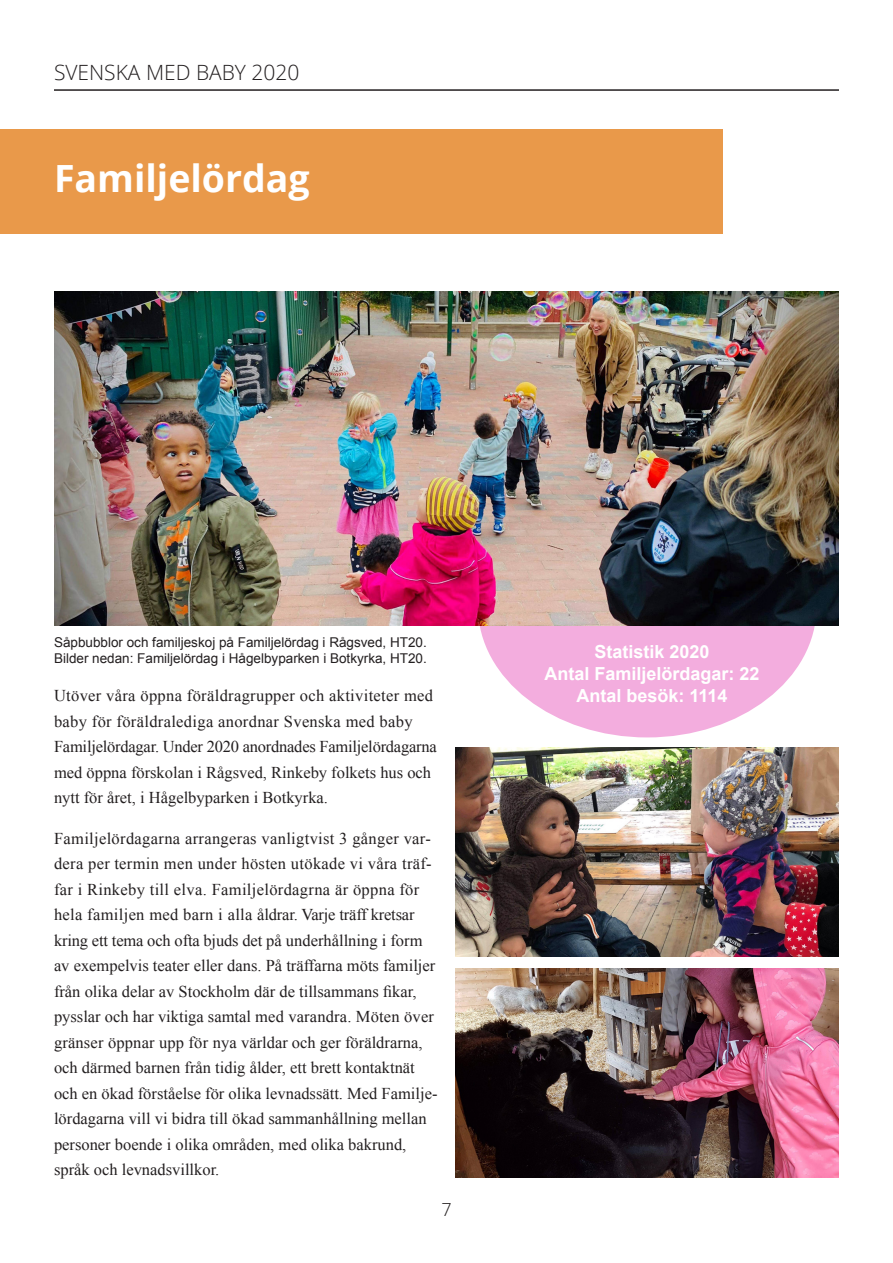
<style>
.page{position:relative;width:893px;height:1263px;background:#fff}
.page>*{position:absolute;margin:0;border:0;box-sizing:border-box;transform-origin:0 0}
.t1{font:700 37.5px "Open Sans";color:#fff}
.t2{font:300 21px "Open Sans";color:#231f20}
.t3{font:700 18px "Arial";color:#fff}
.t4{font:300 18px "Open Sans";color:#231f20}
.t5{font:16.5px/25.5px "Times New Roman";color:#231f20}
.t6{font:13.5px "Arial";color:#231f20}
</style>
<div class="page">
<div style="left:0;top:130px;width:723px;height:104px;background:#e9994a"></div>
<div style="left:478px;top:476px;width:338px;height:261px;background:#f3adde;border-radius:50%"></div>
<img style="left:54px;top:291px;width:785px;height:335px">
<img style="left:455px;top:748px;width:384px;height:209px">
<img style="left:455px;top:969px;width:384px;height:209px">
<hr style="left:54px;top:89px;width:785px;height:2px;background:#231f20">
<p class="t2" style="left:54px;top:58px;width:247px">SVENSKA MED BABY 2020</p>
<p class="t1" style="left:54px;top:152px;width:257px">Familjelördag</p>
<p class="t6" style="left:54px;top:633px;width:374px">Såpbubblor och familjeskoj på Familjelördag i Rågsved, HT20.</p>
<p class="t6" style="left:54px;top:649px;width:374px">Bilder nedan: Familjelördag i Hågelbyparken i Botkyrka, HT20.</p>
<p class="t5" style="left:54px;top:682px;width:384px">Utöver våra öppna föräldragrupper och aktiviteter med baby för föräldralediga anordnar Svenska med baby Familjelördagar. Under 2020 anordnades Familjelördagarna med öppna förskolan i Rågsved, Rinkeby folkets hus och nytt för året, i Hågelbyparken i Botkyrka.</p>
<p class="t5" style="left:54px;top:825px;width:385px">Familjelördagarna arrangeras vanligtvist 3 gånger var&shy;dera per termin men under hösten utökade vi våra träf&shy;far i Rinkeby till elva. Familjelördagrna är öppna för hela familjen med barn i alla åldrar. Varje träff kretsar kring ett tema och ofta bjuds det på underhållning i form av exempelvis teater eller dans. På träffarna möts familjer från olika delar av Stockholm där de tillsammans fikar, pysslar och har viktiga samtal med varandra. Möten över gränser öppnar upp för nya världar och ger föräldrarna, och därmed barnen från tidig ålder, ett brett kontaktnät och en ökad förståelse för olika levnadssätt. Med Familje&shy;lördagarna vill vi bidra till ökad sammanhållning mellan personer boende i olika områden, med olika bakrund, språk och levnadsvillkor.</p>
<p class="t4" style="left:441px;top:1197px;width:12px">7</p>
<p class="t3" style="left:594px;top:640px;width:117px">Statistik 2020</p>
<p class="t3" style="left:544px;top:662px;width:217px">Antal Familjelördagar: 22</p>
<p class="t3" style="left:576px;top:683px;width:153px">Antal besök: 1114</p>
</div>
